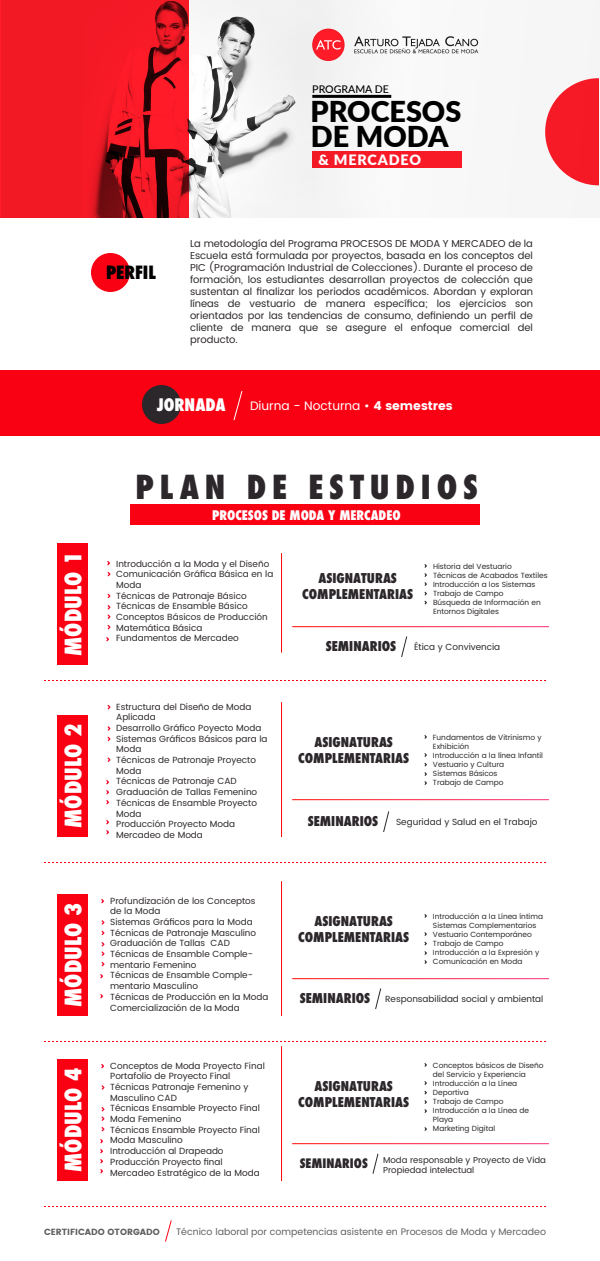
<style>
.page{position:relative;width:600px;height:1261px;background:#fff}
.page>*{position:absolute;margin:0;border:0;box-sizing:border-box;transform-origin:0 0}
.t1{font:800 condensed 32.2px "Futura";letter-spacing:.18em;color:#2c272b}
.t2{font:900 28.7px/25.1px "Lato";color:#000}
.t3{font:800 condensed 22.2px "Futura";color:#fff}
.t4{font:800 condensed 17.8px "Futura";color:#000}
.t5{font:800 condensed 16.8px "Futura";color:#fff}
.t6{font:900 14.3px "Lato";letter-spacing:.06em;color:#fff}
.t7{font:800 condensed 13.2px/15.8px "Futura";color:#2c272b;text-align:center}
.t8{font:800 condensed 12.9px "Futura";color:#fff}
.t9{font:12.3px "Poppins";color:#fff}
.t10{font:500 10.6px "Lato";color:#000}
.t11{font:10px/12px "Poppins";color:#2c272b;text-align:justify}
.t12{font:9.5px "Poppins";color:#606060}
.t13{font:8.9px/10.7px "Poppins";color:#2c272b}
.t14{font:8.9px "Poppins";color:#606060}
.t15{font:8.6px "Poppins";color:#2c272b}
.t16{font:7.5px/9px "Poppins";color:#2c272b}
.s1{font-style:inherit}
.s2{font-family:"Futura";font-weight:800;font-stretch:condensed;font-size:13.2px}
.s3{font-family:"Futura";font-weight:800;font-stretch:condensed;font-size:12.7px}
</style>
<div class="page">
<svg style="left:165px;top:1220px;width:7px;height:22px"></svg>
<div style="left:0;top:370px;width:600px;height:66px;background:#f90013"></div>
<div style="left:142px;top:385px;width:39px;height:39px;background:#2c272b;border-radius:50%"></div>
<svg style="left:233px;top:391px;width:10px;height:29px"></svg>
<svg style="left:402px;top:636px;width:5px;height:21px"></svg>
<div style="left:58px;top:543px;width:30px;height:122px;background:#f90013"></div>
<svg style="left:424px;top:564px;width:3px;height:41px"></svg>
<svg style="left:107px;top:593px;width:4px;height:5px"></svg>
<svg style="left:107px;top:605px;width:4px;height:14px"></svg>
<svg style="left:107px;top:625px;width:4px;height:5px"></svg>
<svg style="left:106px;top:637px;width:3px;height:5px"></svg>
<svg style="left:107px;top:572px;width:4px;height:5px"></svg>
<svg style="left:107px;top:561px;width:3px;height:5px"></svg>
<div style="left:91px;top:253px;width:39px;height:39px;background:#f90013;border-radius:50%"></div>
<div style="left:130px;top:505px;width:350px;height:20px;background:#f90013"></div>
<svg style="left:44px;top:680px;width:502px;height:1px"></svg>
<div style="left:58px;top:715px;width:30px;height:122px;background:#f90013"></div>
<svg style="left:424px;top:753px;width:3px;height:32px"></svg>
<svg style="left:107px;top:757px;width:4px;height:5px"></svg>
<svg style="left:106px;top:780px;width:3px;height:25px"></svg>
<svg style="left:106px;top:820px;width:3px;height:15px"></svg>
<svg style="left:107px;top:705px;width:4px;height:5px"></svg>
<svg style="left:107px;top:726px;width:4px;height:15px"></svg>
<svg style="left:44px;top:862px;width:502px;height:1px"></svg>
<svg style="left:376px;top:988px;width:5px;height:21px"></svg>
<svg style="left:384px;top:811px;width:5px;height:21px"></svg>
<div style="left:58px;top:894px;width:30px;height:122px;background:#f90013"></div>
<svg style="left:424px;top:932px;width:3px;height:32px"></svg>
<svg style="left:101px;top:942px;width:4px;height:14px"></svg>
<svg style="left:101px;top:962px;width:4px;height:5px"></svg>
<svg style="left:100px;top:974px;width:3px;height:5px"></svg>
<svg style="left:100px;top:994px;width:3px;height:5px"></svg>
<svg style="left:101px;top:899px;width:3px;height:5px"></svg>
<svg style="left:101px;top:920px;width:4px;height:15px"></svg>
<svg style="left:44px;top:1041px;width:502px;height:1px"></svg>
<svg style="left:373px;top:1154px;width:5px;height:20px"></svg>
<div style="left:58px;top:1059px;width:30px;height:122px;background:#f90013"></div>
<svg style="left:424px;top:1081px;width:3px;height:32px"></svg>
<svg style="left:101px;top:1107px;width:4px;height:14px"></svg>
<svg style="left:101px;top:1127px;width:4px;height:5px"></svg>
<svg style="left:100px;top:1139px;width:3px;height:35px"></svg>
<svg style="left:101px;top:1064px;width:3px;height:5px"></svg>
<svg style="left:101px;top:1085px;width:4px;height:5px"></svg>
<svg style="left:44px;top:1206px;width:502px;height:1px"></svg>
<img style="left:188px;top:0;width:411px;height:218px">
<svg style="left:545px;top:78px;width:54px;height:107px"></svg>
<hr style="left:312px;top:95px;width:79px;height:3px;background:#000">
<div style="left:312px;top:151px;width:150px;height:17px;background:#f81a26"></div>
<svg style="left:0;top:0;width:188px;height:218px;background:#dd1622"></svg>
<svg style="left:354px;top:36px;width:124px;height:17px"></svg>
<svg style="left:312px;top:29px;width:33px;height:32px"></svg>
<h3 class="t4" style="left:106px;top:261px;width:51px">PERFIL</h3>
<p class="t10" style="left:312px;top:82px;width:78px">PROGRAMA DE</p>
<h2 class="t2" style="left:311px;top:97px;width:152px">PROCESOS<br>DE MODA</h2>
<h3 class="t6" style="left:318px;top:149px;width:104px">&amp; MERCADEO</h3>
<p class="t11" style="left:190px;top:238px;width:345px">La metodología del Programa PROCESOS DE MODA Y MERCADEO de la Escuela está formulada por proyectos, basada en los conceptos del PIC (Programación Industrial de Colecciones). Durante el proceso de formación, los estudiantes desarrollan proyectos de colección que sustentan al finalizar los periodos académicos. Abordan y exploran líneas de vestuario de manera específica; los ejercicios son orientados por las tendencias de consumo, definiendo un perfil de cliente de manera que se asegure el enfoque comercial del producto.</p>
<h3 class="t5" style="left:157px;top:393px;width:70px">JORNADA</h3>
<h3 class="t9" style="left:250px;top:397px;width:204px">Diurna - Nocturna • <span class="s1">4 semestres</span></h3>
<h3 class="t3" style="left:58px;top:656px;width:105px;rotate:-90deg">MÓDULO 1</h3>
<h3 class="t3" style="left:58px;top:828px;width:105px;rotate:-90deg">MÓDULO 2</h3>
<h1 class="t1" style="left:135px;top:465px;width:344px">PLAN DE ESTUDIOS</h1>
<h3 class="t8" style="left:212px;top:507px;width:190px">PROCESOS DE MODA Y MERCADEO</h3>
<p class="t13" style="left:116px;top:558px;width:159px">Introducción a la Moda y el Diseño<br>Comunicación Gráfica Básica en la<br>Moda<br>Técnicas de Patronaje Básico<br>Técnicas de Ensamble Básico<br>Conceptos Básicos de Producción<br>Matemática Básica<br>Fundamentos de Mercadeo</p>
<p class="t16" style="left:433px;top:562px;width:116px">Historia del Vestuario<br>Técnicas de Acabados Textiles<br>Introducción a los Sistemas<br>Trabajo de Campo<br>Búsqueda de Información en<br>Entornos Digitales</p>
<h3 class="t7" style="left:302px;top:570px;width:112px">ASIGNATURAS<br>COMPLEMENTARIAS</h3>
<h3 class="t7" style="left:326px;top:639px;width:72px">SEMINARIOS</h3>
<p class="t13" style="left:414px;top:641px;width:88px">Ética y Convivencia</p>
<p class="t13" style="left:116px;top:701px;width:153px">Estructura del Diseño de Moda<br>Aplicada<br>Desarrollo Gráfico Poyecto Moda<br>Sistemas Gráficos Básicos para la<br>Moda<br>Técnicas de Patronaje Proyecto<br>Moda<br>Técnicas de Patronaje CAD<br>Graduación de Tallas Femenino<br>Técnicas de Ensamble Proyecto<br>Moda<br>Producción Proyecto Moda<br>Mercadeo de Moda</p>
<h3 class="t7" style="left:298px;top:734px;width:112px">ASIGNATURAS<br>COMPLEMENTARIAS</h3>
<p class="t16" style="left:433px;top:733px;width:112px">Fundamentos de Vitrinismo y<br>Exhibición<br>Introducción a la línea Infantil<br>Vestuario y Cultura<br>Sistemas Básicos<br>Trabajo de Campo</p>
<h3 class="t7" style="left:308px;top:814px;width:72px">SEMINARIOS</h3>
<p class="t13" style="left:396px;top:816px;width:143px">Seguridad y Salud en el Trabajo</p>
<h3 class="t3" style="left:58px;top:1007px;width:105px;rotate:-90deg">MÓDULO 3</h3>
<p class="t13" style="left:110px;top:895px;width:160px">Profundización de los Conceptos de la Moda<br>Sistemas Gráficos para la Moda<br>Técnicas de Patronaje Masculino<br>Graduación de Tallas CAD<br>Técnicas de Ensamble Comple&shy;mentario Femenino<br>Técnicas de Ensamble Comple&shy;mentario Masculino<br>Técnicas de Producción en la Moda<br>Comercialización de la Moda</p>
<h3 class="t7" style="left:298px;top:913px;width:112px">ASIGNATURAS<br>COMPLEMENTARIAS</h3>
<p class="t16" style="left:433px;top:912px;width:112px">Introducción a la Línea íntima<br>Sistemas Complementarios<br>Vestuario Contemporáneo<br>Trabajo de Campo<br>Introducción a la Expresión y<br>Comunicación en Moda</p>
<p class="t13" style="left:300px;top:993px;width:245px"><span class="s2">SEMINARIOS</span> Responsabilidad social y ambiental</p>
<h3 class="t3" style="left:58px;top:1172px;width:105px;rotate:-90deg">MÓDULO 4</h3>
<p class="t13" style="left:110px;top:1060px;width:156px">Conceptos de Moda Proyecto Final<br>Portafolio de Proyecto Final<br>Técnicas Patronaje Femenino y<br>Masculino CAD<br>Técnicas Ensamble Proyecto Final<br>Moda Femenino<br>Técnicas Ensamble Proyecto Final<br>Moda Masculino<br>Introducción al Drapeado<br>Producción Proyecto final<br>Mercadeo Estratégico de la Moda</p>
<p class="t16" style="left:433px;top:1061px;width:112px">Conceptos básicos de Diseño del Servicio y Experiencia<br>Introducción a la Línea<br>Deportiva<br>Trabajo de Campo<br>Introducción a la Línea de<br>Playa<br>Marketing Digital</p>
<h3 class="t7" style="left:298px;top:1078px;width:112px">ASIGNATURAS<br>COMPLEMENTARIAS</h3>
<p class="t15" style="left:300px;top:1153px;width:248px"><span class="s3">SEMINARIOS</span> Moda responsable y Proyecto de Vida</p>
<p class="t15" style="left:383px;top:1164px;width:93px">Propiedad intelectual</p>
<p class="t14" style="left:44px;top:1226px;width:117px">CERTIFICADO OTORGADO</p>
<p class="t12" style="left:176px;top:1224px;width:371px">Técnico laboral por competencias asistente en Procesos de Moda y Mercadeo</p>
</div>
